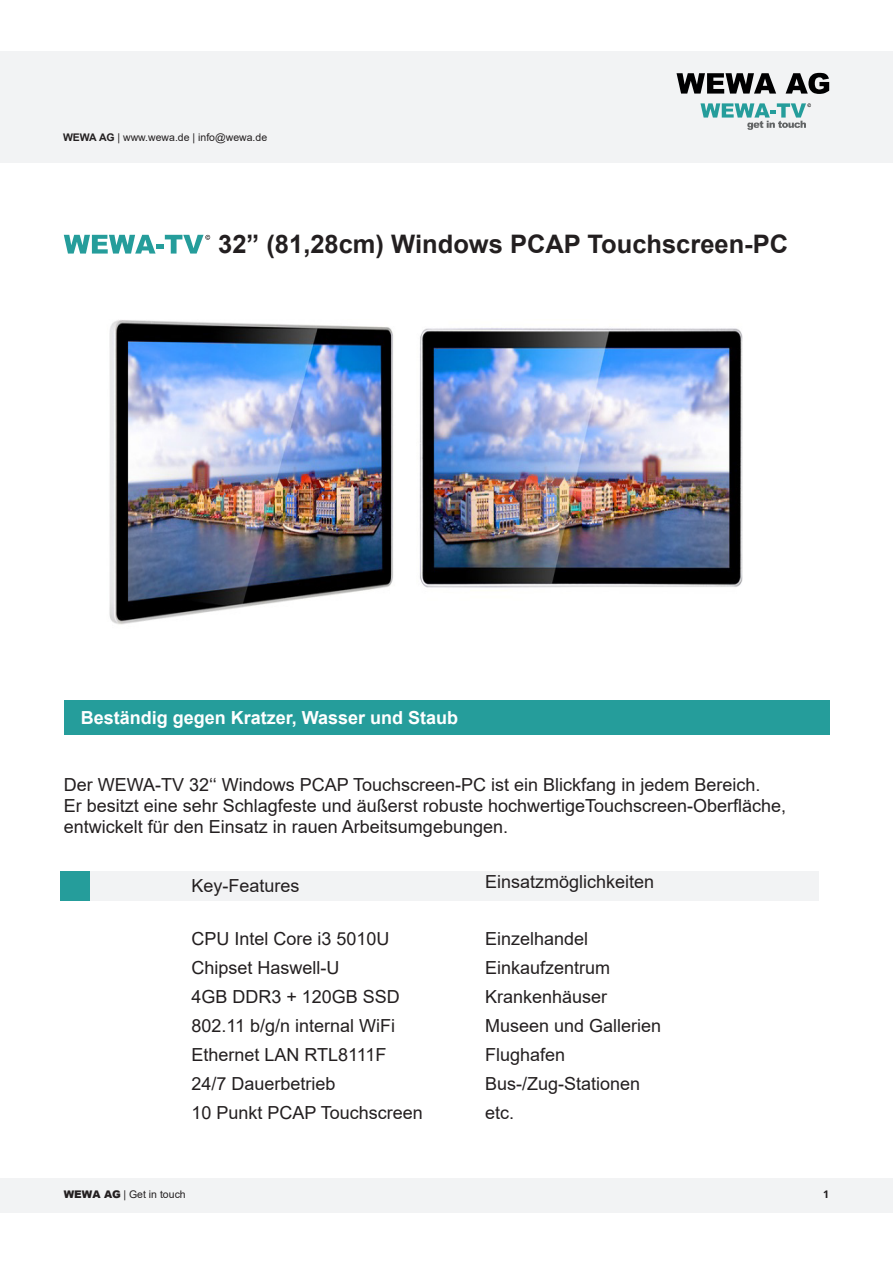
<style>
.page{position:relative;width:893px;height:1263px;background:#fff}
.page>*{position:absolute;margin:0;border:0;box-sizing:border-box;transform-origin:0 0}
.Level_1_Heading{font:700 25.5px "Arial";color:#231f20}
.Body_Text{font:18px/21px "Arial";color:#231f20}
.Level_2_Headings{font:700 18px "Arial";color:#fff}
.Level_3_Headings{font:18px "Arial";color:#231f20}
.t1{font:10.5px "Arial";color:#231f20}
.t2{font:700 10.5px "Open Sans";color:#231f20}
.s1{font-weight:700}
.s2{font-weight:900}
</style>
<div class="page">
<div style="left:0;top:1178px;width:893px;height:34px;background:#f2f3f4"></div>
<div style="left:0;top:52px;width:893px;height:111px;background:#f2f3f4"></div>
<div style="left:64px;top:700px;width:766px;height:35px;background:#259d9b"></div>
<div style="left:83px;top:871px;width:736px;height:30px;background:#f2f3f4"></div>
<div style="left:60px;top:871px;width:30px;height:30px;background:#259d9b"></div>
<svg style="left:64px;top:235px;width:146px;height:19px"></svg>
<img style="left:109px;top:320px;width:634px;height:305px">
<svg style="left:676px;top:73px;width:100px;height:21px"></svg>
<svg style="left:786px;top:73px;width:43px;height:21px"></svg>
<svg style="left:700px;top:103px;width:111px;height:27px"></svg>
<p class="t1" style="left:63px;top:130px;width:206px"><span class="s1">WEWA AG</span> | www.wewa.de | info@wewa.de</p>
<p class="Level_1_Heading" style="left:218px;top:226px;width:571px">32” (81,28cm) Windows PCAP Touchscreen-PC</p>
<p class="Level_2_Headings" style="left:81px;top:705px;width:379px">Beständig gegen Kratzer, Wasser und Staub</p>
<p class="Body_Text" style="left:64px;top:774px;width:724px">Der WEWA-TV 32‘‘ Windows PCAP Touchscreen-PC ist ein Blickfang in jedem Bereich.<br>Er besitzt eine sehr Schlagfeste und äußerst robuste hochwertigeTouchscreen-Oberfläche, entwickelt für den Einsatz in rauen Arbeitsumgebungen.</p>
<p class="Level_3_Headings" style="left:191px;top:874px;width:110px">Key-Features</p>
<p class="Body_Text" style="left:191px;top:928px;width:200px">CPU Intel Core i3 5010U</p>
<p class="Body_Text" style="left:191px;top:957px;width:150px">Chipset Haswell-U</p>
<p class="Body_Text" style="left:191px;top:986px;width:210px">4GB DDR3 + 120GB SSD</p>
<p class="Body_Text" style="left:191px;top:1015px;width:205px">802.11 b/g/n internal WiFi</p>
<p class="Body_Text" style="left:191px;top:1044px;width:197px">Ethernet LAN RTL8111F</p>
<p class="Body_Text" style="left:191px;top:1073px;width:146px">24/7 Dauerbetrieb</p>
<p class="Body_Text" style="left:191px;top:1102px;width:233px">10 Punkt PCAP Touchscreen</p>
<p class="t1" style="left:64px;top:1187px;width:123px"><span class="s2">WEWA AG</span> | Get in touch</p>
<p class="Body_Text" style="left:485px;top:871px;width:171px">Einsatzmöglichkeiten</p>
<p class="Body_Text" style="left:485px;top:928px;width:105px">Einzelhandel</p>
<p class="Body_Text" style="left:485px;top:957px;width:127px">Einkaufzentrum</p>
<p class="Body_Text" style="left:485px;top:986px;width:124px">Krankenhäuser</p>
<p class="Body_Text" style="left:485px;top:1015px;width:178px">Museen und Gallerien</p>
<p class="Body_Text" style="left:485px;top:1044px;width:82px">Flughafen</p>
<p class="Body_Text" style="left:485px;top:1073px;width:157px">Bus-/Zug-Stationen</p>
<p class="Body_Text" style="left:485px;top:1102px;width:31px">etc.</p>
<p class="t2" style="left:823px;top:1187px;width:7px">1</p>
</div>
